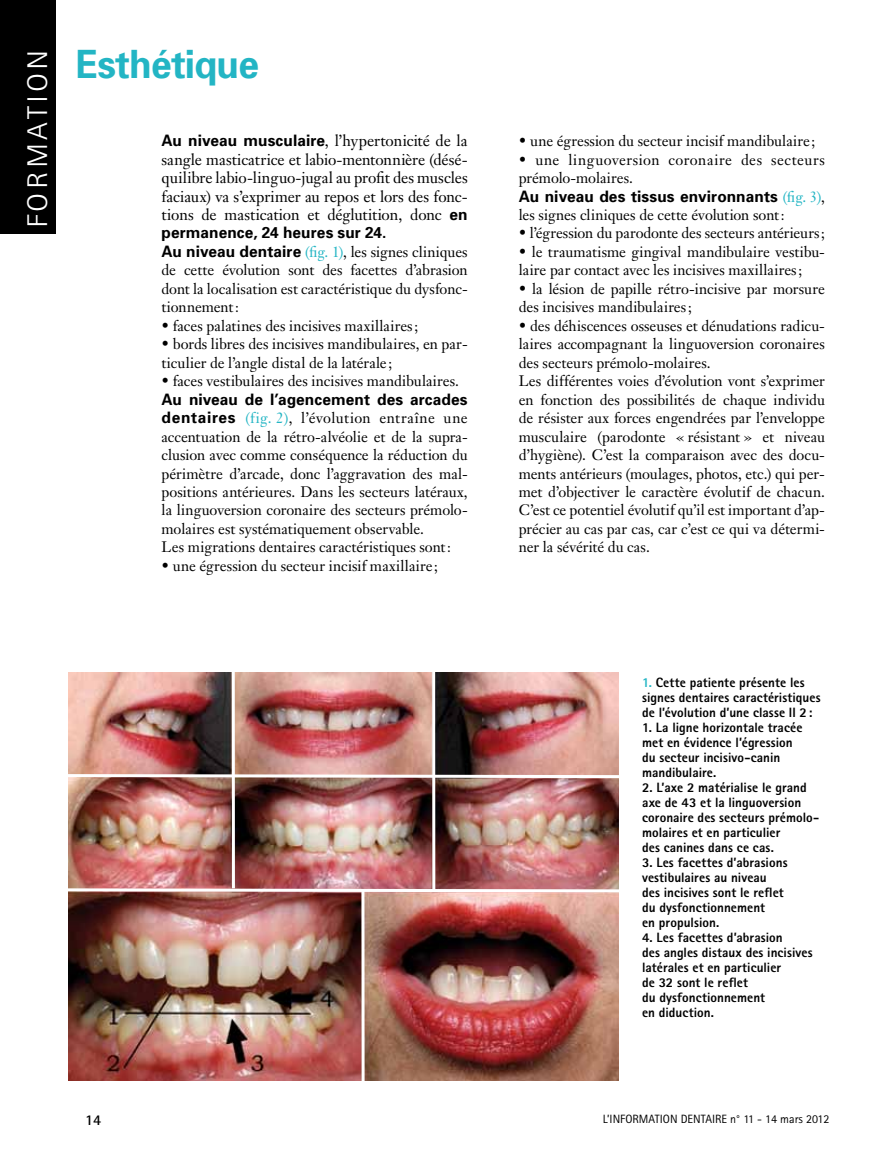
<style>
.page{position:relative;width:893px;height:1149px;background:#fff}
.page>*{position:absolute;margin:0;border:0;box-sizing:border-box;transform-origin:0 0}
.t1{font:700 39px "Univers";letter-spacing:-.02em;color:#23b5c4;scale:.95 1}
.t2{font:300 28.5px "Rotis Sans Serif";letter-spacing:.1em;color:#fff;scale:1.16 1}
.t3{font:15.75px/18.5px "Janson Text";letter-spacing:-.01em;color:#000;text-align:justify}
.t4{font:700 15.75px "Univers";letter-spacing:.005em;color:#000}
.t5{font:15px/18.5px "Janson Text";color:#000}
.t6{font:15px/18.5px "Janson Text";letter-spacing:.03em;color:#000}
.t7{font:700 15px "Rotis Sans Serif";color:#000}
.t8{font:800 13.5px/15px "Rotis Sans Serif";letter-spacing:.005em;color:#000}
.t9{font:12px "Rotis Sans Serif";color:#000}
.s1{font-family:"Univers";font-weight:700}
.s2{font-family:"Univers";font-weight:700;font-size:15.75px}
.s3{color:#23b5c4}
.s4{font-family:"Janson Text";font-weight:400;font-size:15px;color:#23b5c4}
.s5{font-family:"Janson Text";font-weight:400;font-size:15px}
</style>
<div class="page">
<div style="left:0;top:0;width:55px;height:234px;background:#000"></div>
<img style="left:68px;top:672px;width:551px;height:408px">
<img style="left:68px;top:772px;width:551px;height:7px">
<svg style="left:68px;top:886px;width:551px;height:7px"></svg>
<hr style="left:232px;top:656px;width:3px;height:232px;background:#fff">
<hr style="left:432px;top:655px;width:3px;height:235px;background:#fff">
<svg style="left:361px;top:889px;width:4px;height:192px"></svg>
<h2 class="t2" style="left:21px;top:228px;width:156px;rotate:-90deg">formation</h2>
<h1 class="t1" style="left:76px;top:40px;width:194px">Esthétique</h1>
<p class="t3" style="left:162px;top:131px;width:308px"><span class="s1">Au niveau musculaire</span>, l’hypertonicité de la sangle masticatrice et labio-mentonnière (désé&shy;quilibre labio-linguo-jugal au profit des muscles faciaux) va s’exprimer au repos et lors des fonc&shy;tions de mastication et déglutition, donc <span class="s1">en</span></p>
<p class="t4" style="left:162px;top:223px;width:226px">permanence, 24 heures sur 24.</p>
<p class="t5" style="left:162px;top:242px;width:308px;text-align:justify"><span class="s2">Au niveau dentaire</span> <span class="s3">(fig. 1)</span>, les signes cliniques de cette évolution sont des facettes d’abrasion dont la localisation est caractéristique du dysfonc&shy;tionnement:</p>
<p class="t5" style="left:162px;top:316px;width:258px">• faces palatines des incisives maxillaires;</p>
<p class="t5" style="left:162px;top:334px;width:308px">• bords libres des incisives mandibulaires, en par&shy;ticulier de l’angle distal de la latérale;</p>
<p class="t5" style="left:162px;top:371px;width:299px">• faces vestibulaires des incisives mandibulaires.</p>
<p class="t4" style="left:162px;top:389px;width:308px">Au niveau de l’agencement des arcades</p>
<p class="t5" style="left:162px;top:408px;width:308px"><span class="s2">dentaires</span> <span class="s3">(fig. 2)</span>, l’évolution entraîne une accentuation de la rétro-alvéolie et de la supra&shy;clusion avec comme conséquence la réduction du périmètre d’arcade, donc l’aggravation des mal&shy;positions antérieures. Dans les secteurs latéraux, la linguoversion coronaire des secteurs prémolo&shy;molaires est systématiquement observable.<br>Les migrations dentaires caractéristiques sont:</p>
<p class="t5" style="left:162px;top:556px;width:278px">• une égression du secteur incisif maxillaire;</p>
<p class="t5" style="left:519px;top:131px;width:298px">• une égression du secteur incisif mandibulaire;</p>
<p class="t6" style="left:519px;top:150px;width:308px">• une linguoversion coronaire des secteurs prémolo-molaires.</p>
<p class="t4" style="left:519px;top:186px;width:308px">Au niveau des tissus environnants <span class="s4">(fig. 3)</span><span class="s5">,</span></p>
<p class="t5" style="left:519px;top:205px;width:267px">les signes cliniques de cette évolution sont:</p>
<p class="t5" style="left:519px;top:224px;width:308px">• l’égression du parodonte des secteurs antérieurs;</p>
<p class="t5" style="left:519px;top:242px;width:308px">• le traumatisme gingival mandibulaire vestibu&shy;laire par contact avec les incisives maxillaires;</p>
<p class="t5" style="left:519px;top:279px;width:308px">• la lésion de papille rétro-incisive par morsure des incisives mandibulaires;</p>
<p class="t5" style="left:519px;top:316px;width:308px">• des déhiscences osseuses et dénudations radicu&shy;laires accompagnant la linguoversion coronaires des secteurs prémolo-molaires.<br>Les différentes voies d’évolution vont s’exprimer en fonction des possibilités de chaque individu de résister aux forces engendrées par l’enveloppe musculaire (parodonte « résistant » et niveau d’hygiène). C’est la comparaison avec des docu&shy;ments antérieurs (moulages, photos, etc.) qui per&shy;met d’objectiver le caractère évolutif de chacun.<br>C’est ce potentiel évolutif qu’il est important d’ap&shy;précier au cas par cas, car c’est ce qui va détermi&shy;ner la sévérité du cas.</p>
<p class="t8" style="left:642px;top:674px;width:180px"><span class="s3">1.</span> Cette patiente présente les signes dentaires caractéristiques de l’évolution d’une classe II 2:</p>
<p class="t8" style="left:642px;top:719px;width:162px">1. La ligne horizontale tracée met en évidence l’égression du secteur incisivo-canin mandibulaire.</p>
<p class="t8" style="left:642px;top:779px;width:179px">2. L’axe 2 matérialise le grand axe de 43 et la linguoversion coronaire des secteurs prémolo&shy;molaires et en particulier<br>des canines dans ce cas.</p>
<p class="t8" style="left:642px;top:854px;width:147px">3. Les facettes d’abrasions vestibulaires au niveau des incisives sont le reflet du dysfonctionnement<br>en propulsion.</p>
<p class="t8" style="left:642px;top:929px;width:172px">4. Les facettes d’abrasion<br>des angles distaux des incisives latérales et en particulier<br>de 32 sont le reflet<br>du dysfonctionnement<br>en diduction.</p>
<p class="t7" style="left:85px;top:1110px;width:18px">14</p>
<p class="t9" style="left:603px;top:1111px;width:228px">L’INFORMATION DENTAIRE n° 11 - 14 mars 2012</p>
</div>
